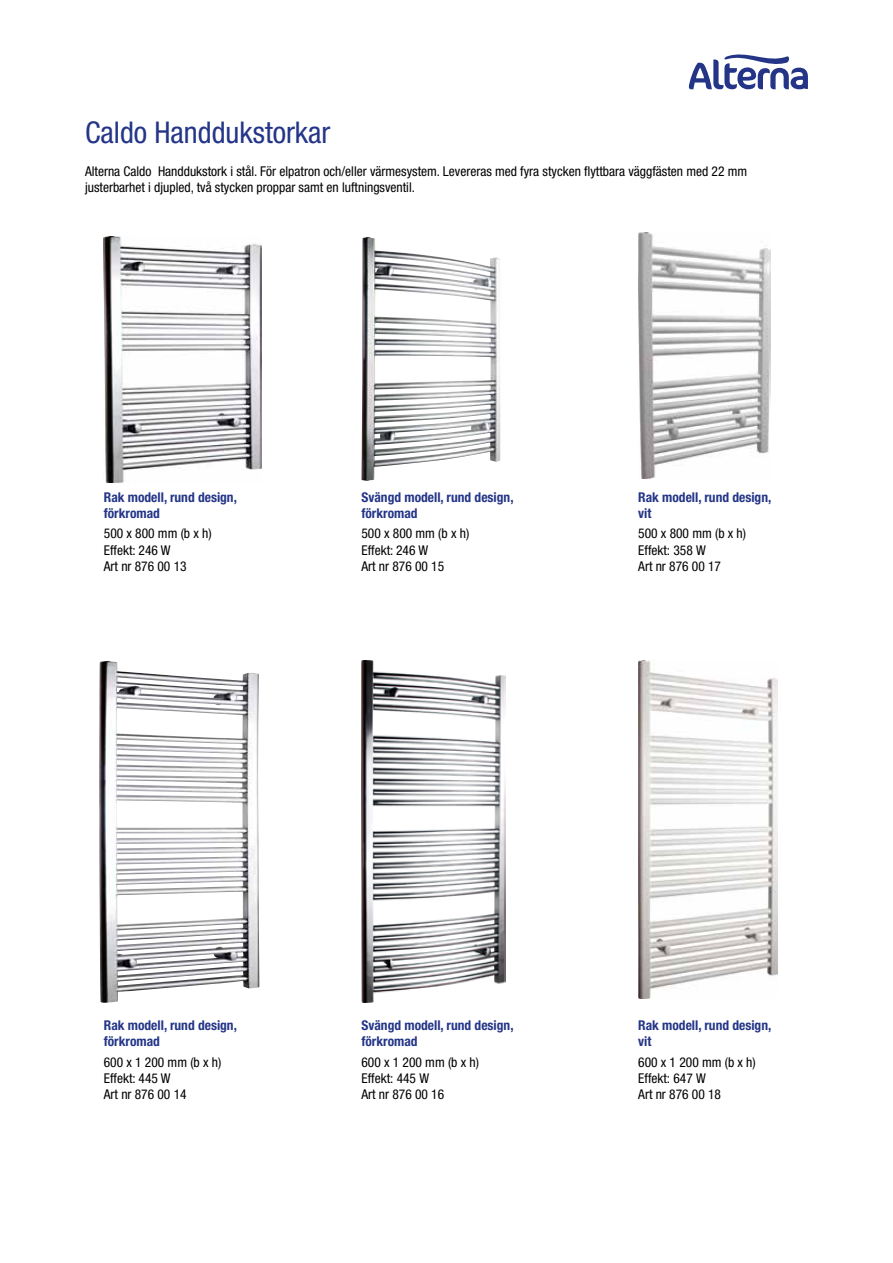
<style>
.page{position:relative;width:893px;height:1263px;background:#fff}
.page>*{position:absolute;margin:0;border:0;box-sizing:border-box;transform-origin:0 0}
.t1{font:condensed 30px "Helvetica Neue";color:#243588}
.t2{font:condensed 13.5px/16.2px "Helvetica Neue";color:#000}
.t3{font:700 condensed 13.5px/16.2px "Helvetica Neue";color:#243588}
</style>
<div class="page">
<svg style="left:689px;top:54px;width:119px;height:35px"></svg>
<img style="left:361px;top:237px;width:139px;height:244px">
<img style="left:104px;top:237px;width:158px;height:246px">
<img style="left:638px;top:232px;width:132px;height:246px">
<img style="left:99px;top:661px;width:160px;height:342px">
<img style="left:361px;top:661px;width:145px;height:341px">
<img style="left:638px;top:661px;width:140px;height:337px">
<h1 class="t1" style="left:85px;top:115px;width:247px">Caldo Handdukstorkar</h1>
<p class="t2" style="left:85px;top:163px;width:664px">Alterna Caldo Handdukstork i stål. För elpatron och/eller värmesystem. Levereras med fyra stycken flyttbara väggfästen med 22 mm justerbarhet i djupled, två stycken proppar samt en luftningsventil.</p>
<p class="t3" style="left:104px;top:489px;width:135px">Rak modell, rund design, förkromad</p>
<p class="t2" style="left:104px;top:525px;width:109px">500 x 800 mm (b x h)<br>Effekt: 246 W<br>Art nr 876 00 13</p>
<p class="t3" style="left:361px;top:489px;width:154px">Svängd modell, rund design, förkromad</p>
<p class="t2" style="left:361px;top:525px;width:109px">500 x 800 mm (b x h)<br>Effekt: 246 W<br>Art nr 876 00 15</p>
<p class="t3" style="left:638px;top:489px;width:135px">Rak modell, rund design, vit</p>
<p class="t2" style="left:638px;top:525px;width:109px">500 x 800 mm (b x h)<br>Effekt: 358 W<br>Art nr 876 00 17</p>
<p class="t3" style="left:104px;top:1017px;width:135px">Rak modell, rund design, förkromad</p>
<p class="t2" style="left:104px;top:1054px;width:119px">600 x 1 200 mm (b x h)<br>Effekt: 445 W<br>Art nr 876 00 14</p>
<p class="t3" style="left:361px;top:1017px;width:154px">Svängd modell, rund design, förkromad</p>
<p class="t2" style="left:361px;top:1054px;width:119px">600 x 1 200 mm (b x h)<br>Effekt: 445 W<br>Art nr 876 00 16</p>
<p class="t3" style="left:638px;top:1017px;width:135px">Rak modell, rund design, vit</p>
<p class="t2" style="left:638px;top:1054px;width:119px">600 x 1 200 mm (b x h)<br>Effekt: 647 W<br>Art nr 876 00 18</p>
</div>
